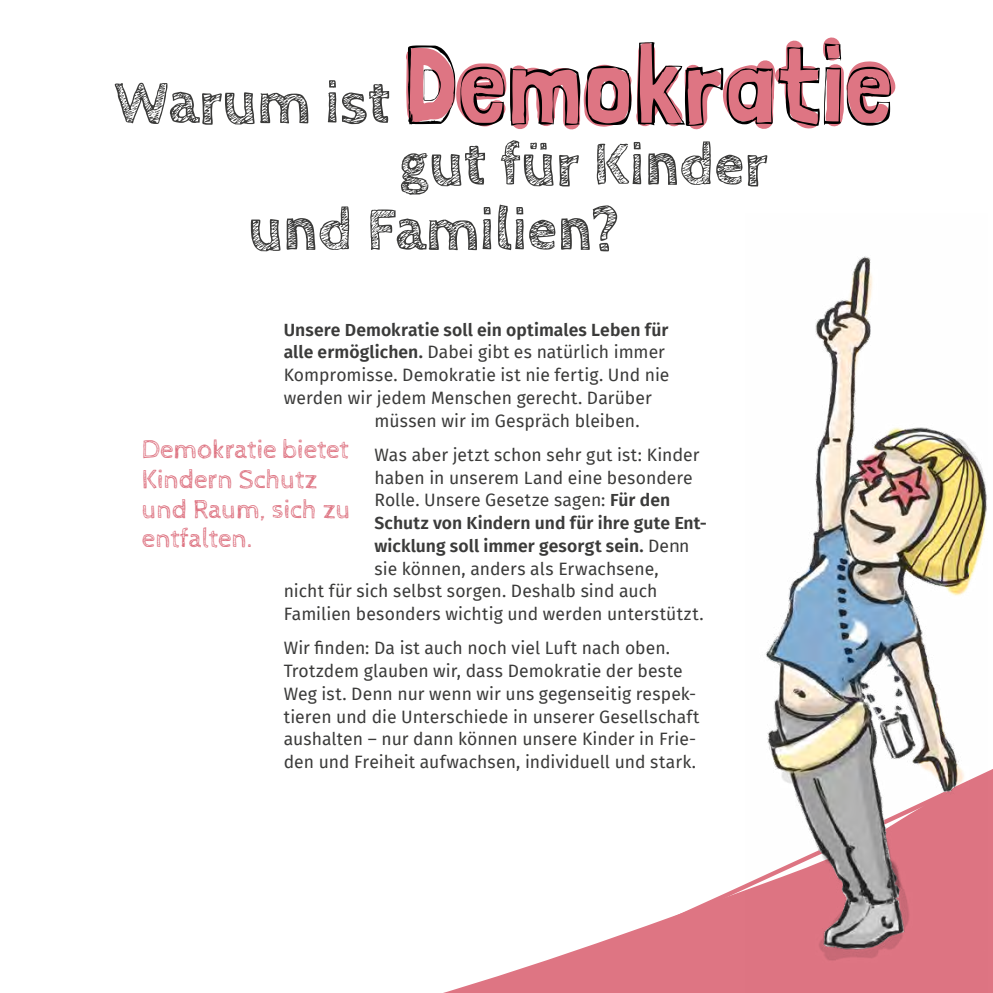
<style>
.page{position:relative;width:993px;height:993px;background:#fff}
.page>*{position:absolute;margin:0;border:0;box-sizing:border-box;transform-origin:0 0}
.t1{font:111.83px "Londrina Sketch";color:#000}
.t2{font:700 60.9px/64.9px "Cabin Sketch";color:#3b3b3a}
.t3{font:27.12px/29.8px "Cabin Sketch";letter-spacing:-.015em;color:#de7583}
.t4{font:17.5px/22.8px "Fira Sans";letter-spacing:.005em;color:#3b3b3a}
.t5{font:600 17.5px "Fira Sans";letter-spacing:.005em;color:#3b3b3a}
.s1{font-weight:600}
.s2{font-weight:400}
</style>
<div class="page">
<svg style="left:447px;top:769px;width:545px;height:223px"></svg>
<svg style="left:406px;top:37px;width:490px;height:93px"></svg>
<img style="left:744px;top:256px;width:243px;height:736px">
<h1 class="t1" style="left:403px;top:20px;width:491px">Demokratie</h1>
<h2 class="t2" style="left:114px;top:72px;width:277px">Warum ist</h2>
<h2 class="t2" style="left:248px;top:133px;width:521px;text-indent:151px">gut für Kinder und Familien?</h2>
<p class="t5" style="left:283px;top:315px;width:386px">Unsere Demokratie soll ein optimales Leben für</p>
<p class="t4" style="left:283px;top:340px;width:383px"><span class="s1">alle ermöglichen.</span> Dabei gibt es natürlich immer</p>
<p class="t4" style="left:283px;top:363px;width:387px">Kompromisse. Demokratie ist nie fertig. Und nie</p>
<p class="t4" style="left:283px;top:386px;width:369px">werden wir jedem Menschen gerecht. Darüber</p>
<p class="t4" style="left:374px;top:408px;width:266px">müssen wir im Gespräch bleiben.</p>
<p class="t4" style="left:374px;top:442px;width:326px">Was aber jetzt schon sehr gut ist: Kinder</p>
<p class="t4" style="left:374px;top:465px;width:320px">haben in unserem Land eine besondere</p>
<p class="t4" style="left:374px;top:488px;width:297px">Rolle. Unsere Gesetze sagen: <span class="s1">Für den</span></p>
<p class="t5" style="left:374px;top:508px;width:334px">Schutz von Kindern und für ihre gute Ent-</p>
<p class="t5" style="left:374px;top:531px;width:316px">wicklung soll immer gesorgt sein. <span class="s2">Denn</span></p>
<p class="t4" style="left:374px;top:556px;width:286px">sie können, anders als Erwachsene,</p>
<p class="t4" style="left:283px;top:579px;width:375px">nicht für sich selbst sorgen. Deshalb sind auch</p>
<p class="t4" style="left:283px;top:602px;width:421px">Familien besonders wichtig und werden unterstützt.</p>
<p class="t4" style="left:283px;top:636px;width:417px">Wir finden: Da ist auch noch viel Luft nach oben.<br>Trotzdem glauben wir, dass Demokratie der beste Weg ist. Denn nur wenn wir uns gegenseitig respek&shy;tieren und die Unterschiede in unserer Gesellschaft aushalten – nur dann können unsere Kinder in Frie&shy;den und Freiheit aufwachsen, individuell und stark.</p>
<h3 class="t3" style="left:142px;top:435px;width:211px">Demokratie bietet<br>Kindern Schutz und Raum, sich zu entfalten.</h3>
</div>
